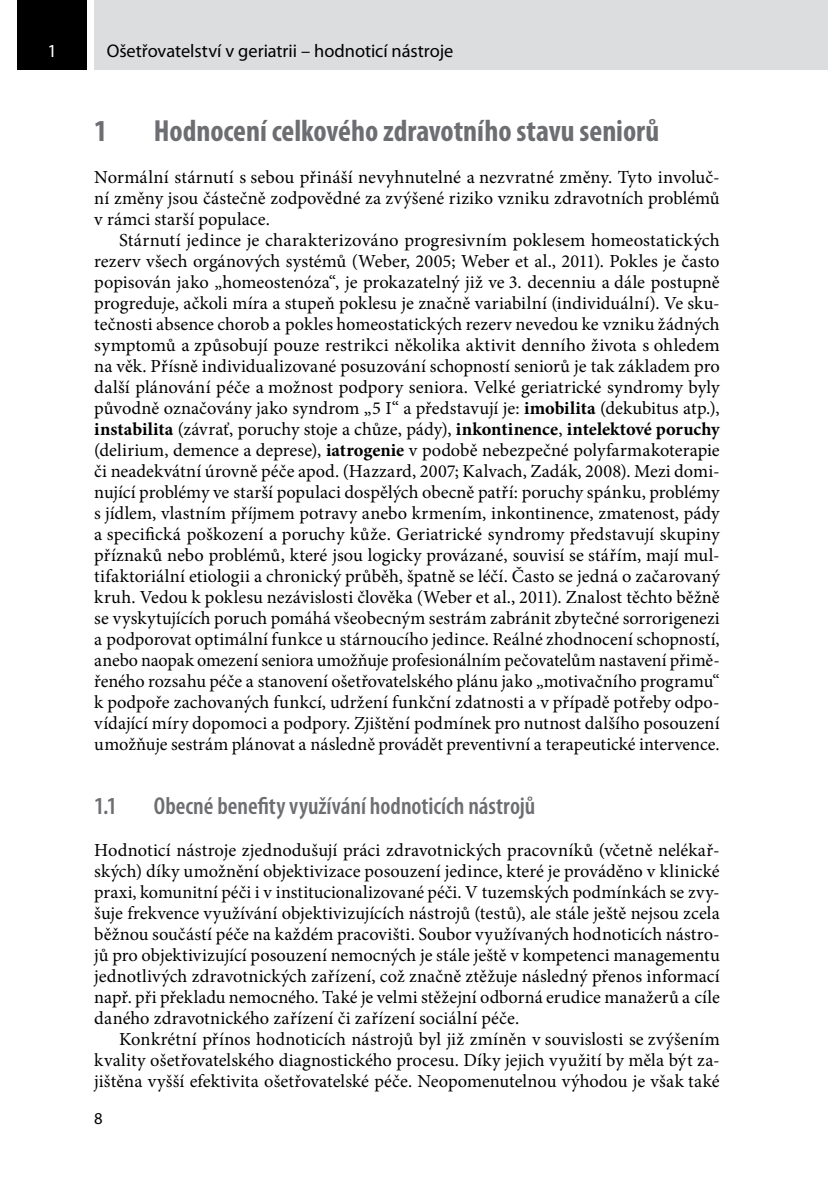
<style>
.page{position:relative;width:829px;height:1191px;background:#fff}
.page>*{position:absolute;margin:0;border:0;box-sizing:border-box;transform-origin:0 0}
._1_nadpis{font:700 condensed 30.62px "Myriad Pro";color:#6d6e71}
._2_2_nadpis{font:600 condensed 24.5px "Myriad Pro";color:#6d6e71}
.text{font:18.38px/21px "Minion Pro";color:#000;text-align:justify}
.text_prvni{font:18.38px/21px "Minion Pro";letter-spacing:.01em;color:#000;text-align:justify}
.t1{font:18.38px "Myriad Pro";letter-spacing:-.005em;color:#000}
.t2{font:18.38px "Myriad Pro";color:#fff}
.t3{font:16.62px "Myriad Pro";color:#000}
.s1{font-weight:700}
</style>
<div class="page">
<div style="left:17px;top:0;width:70px;height:69px;background:#000"></div>
<div style="left:94px;top:0;width:733px;height:69px;background:#dcddde"></div>
<p class="t2" style="left:47px;top:40px;width:11px">1</p>
<p class="t1" style="left:107px;top:40px;width:348px">Ošetřovatelství v geriatrii – hodnoticí nástroje</p>
<p class="_1_nadpis" style="left:94px;top:112px;width:15px">1</p>
<p class="_1_nadpis" style="left:154px;top:112px;width:506px">Hodnocení celkového zdravotního stavu seniorů</p>
<p class="text_prvni" style="left:94px;top:167px;width:627px">Normální stárnutí s sebou přináší nevyhnutelné a nezvratné změny. Tyto involuč&shy;ní změny jsou částečně zodpovědné za zvýšené riziko vzniku zdravotních problémů v rámci starší populace.</p>
<p class="text" style="left:94px;top:230px;width:627px;text-indent:25px">Stárnutí jedince je charakterizováno progresivním poklesem homeostatických rezerv všech orgánových systémů (Weber, 2005; Weber et al., 2011). Pokles je často popisován jako „homeostenóza“, je prokazatelný již ve 3. decenniu a dále postupně progreduje, ačkoli míra a stupeň poklesu je značně variabilní (individuální). Ve sku&shy;tečnosti absence chorob a pokles homeostatických rezerv nevedou ke vzniku žádných symptomů a způsobují pouze restrikci několika aktivit denního života s ohledem na věk. Přísně individualizované posuzování schopností seniorů je tak základem pro další plánování péče a možnost podpory seniora. Velké geriatrické syndromy byly původně označovány jako syndrom „5 I“ a představují je: <span class="s1">imobilita</span> (dekubitus atp.), <span class="s1">instabilita</span> (závrať, poruchy stoje a chůze, pády), <span class="s1">inkontinence</span>, <span class="s1">intelektové poruchy </span>(delirium, demence a deprese), <span class="s1">iatrogenie</span> v podobě nebezpečné polyfarmakoterapie či neadekvátní úrovně péče apod. (Hazzard, 2007; Kalvach, Zadák, 2008). Mezi domi&shy;nující problémy ve starší populaci dospělých obecně patří: poruchy spánku, problémy s jídlem, vlastním příjmem potravy anebo krmením, inkontinence, zmatenost, pády a specifická poškození a poruchy kůže. Geriatrické syndromy představují skupiny příznaků nebo problémů, které jsou logicky provázané, souvisí se stářím, mají mul&shy;tifaktoriální etiologii a chronický průběh, špatně se léčí. Často se jedná o začarovaný kruh. Vedou k poklesu nezávislosti člověka (Weber et al., 2011). Znalost těchto běžně se vyskytujících poruch pomáhá všeobecným sestrám zabránit zbytečné sorrorigenezi a podporovat optimální funkce u stárnoucího jedince. Reálné zhodnocení schopností, anebo naopak omezení seniora umožňuje profesionálním pečovatelům nastavení přimě&shy;řeného rozsahu péče a stanovení ošetřovatelského plánu jako „motivačního programu“ k podpoře zachovaných funkcí, udržení funkční zdatnosti a v případě potřeby odpo&shy;vídající míry dopomoci a podpory. Zjištění podmínek pro nutnost dalšího posouzení umožňuje sestrám plánovat a následně provádět preventivní a terapeutické intervence.</p>
<p class="_2_2_nadpis" style="left:94px;top:790px;width:24px">1.1</p>
<p class="_2_2_nadpis" style="left:154px;top:790px;width:383px">Obecné benefity využívání hodnoticích nástrojů</p>
<p class="text_prvni" style="left:94px;top:839px;width:627px">Hodnoticí nástroje zjednodušují práci zdravotnických pracovníků (včetně nelékař&shy;ských) díky umožnění objektivizace posouzení jedince, které je prováděno v klinické praxi, komunitní péči i v institucionalizované péči. V tuzemských podmínkách se zvy&shy;šuje frekvence využívání objektivizujících nástrojů (testů), ale stále ještě nejsou zcela běžnou součástí péče na každém pracovišti. Soubor využívaných hodnoticích nástro&shy;jů pro objektivizující posouzení nemocných je stále ještě v kompetenci managementu jednotlivých zdravotnických zařízení, což značně ztěžuje následný přenos informací např. při překladu nemocného. Také je velmi stěžejní odborná erudice manažerů a cíle daného zdravotnického zařízení či zařízení sociální péče.</p>
<p class="text" style="left:94px;top:1028px;width:627px;text-indent:25px">Konkrétní přínos hodnoticích nástrojů byl již zmíněn v souvislosti se zvýšením kvality ošetřovatelského diagnostického procesu. Díky jejich využití by měla být za&shy;jištěna vyšší efektivita ošetřovatelské péče. Neopomenutelnou výhodou je však také</p>
<p class="t3" style="left:94px;top:1108px;width:10px">8</p>
</div>
